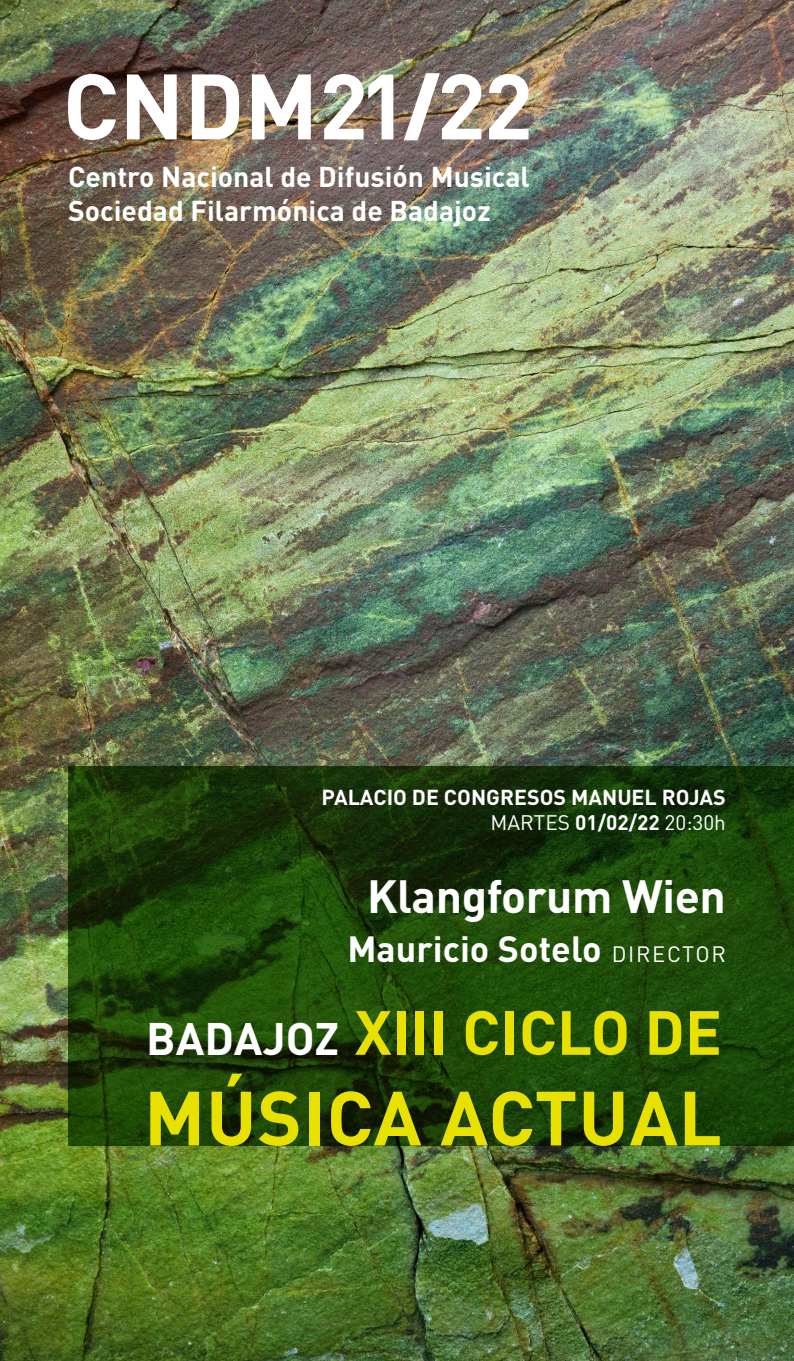
<style>
.page{position:relative;width:794px;height:1361px;background:#fff}
.page>*{position:absolute;margin:0;border:0;box-sizing:border-box;transform-origin:0 0}
.t1{font:700 75.6px "DIN";letter-spacing:.01em;color:#e8e100}
.t2{font:700 61.4px "DIN";color:#e8e100}
.t3{font:700 46px "DIN";letter-spacing:-.01em;color:#fff}
.t4{font:700 36px "DIN";color:#fff}
.t5{font:700 28.2px/34px "DIN";color:#fff}
.t6{font:700 21.4px "DIN";color:#fff}
.t7{font:20.8px "DIN";color:#fff}
.s1{font-weight:700}
.s2{font-weight:400;font-size:22px}
.s3{font-size:45px;color:#fff}
</style>
<div class="page">
<img style="left:0;top:0;width:794px;height:1361px">
<img style="left:324px;top:73px;width:204px;height:67px">
<svg style="left:68px;top:74px;width:48px;height:66px"></svg>
<svg style="left:127px;top:74px;width:50px;height:65px"></svg>
<svg style="left:192px;top:74px;width:47px;height:65px"></svg>
<svg style="left:252px;top:74px;width:59px;height:65px"></svg>
<svg style="left:68px;top:766px;width:726px;height:380px"></svg>
<p class="t5" style="left:68px;top:158px;width:463px">Centro Nacional de Difusión Musical<br>Sociedad Filarmónica de Badajoz</p>
<p class="t6" style="left:322px;top:783px;width:406px">PALACIO DE CONGRESOS MANUEL ROJAS</p>
<p class="t7" style="left:490px;top:809px;width:237px">MARTES <span class="s1">01/02/22</span> 20:30h</p>
<h3 class="t3" style="left:367px;top:866px;width:360px">Klangforum Wien</h3>
<p class="t4" style="left:347px;top:925px;width:380px">Mauricio Sotelo <span class="s2">DIRECTOR</span></p>
<h2 class="t2" style="left:146px;top:992px;width:577px"><span class="s3">BADAJOZ</span> XIII CICLO DE</h2>
<h1 class="t1" style="left:144px;top:1068px;width:579px">MÚSICA ACTUAL</h1>
</div>
